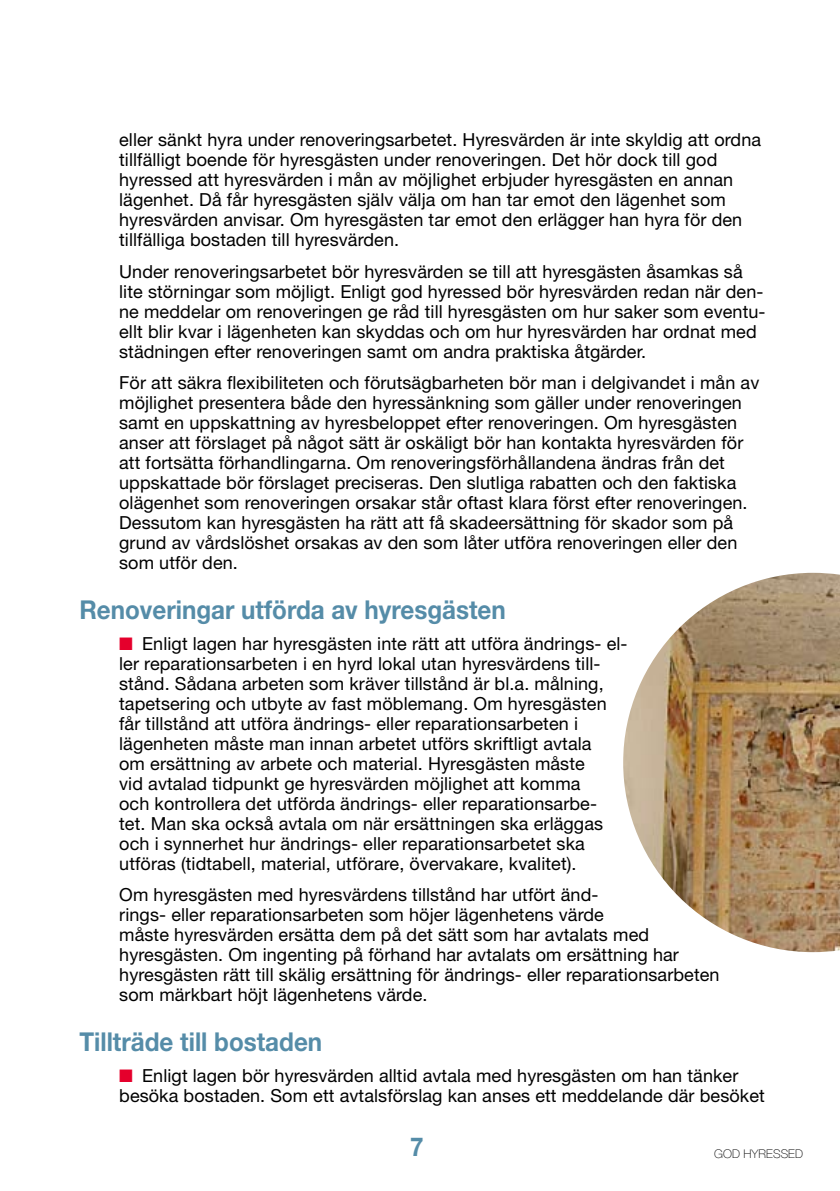
<style>
.page{position:relative;width:840px;height:1191px;background:#fff}
.page>*{position:absolute;margin:0;border:0;box-sizing:border-box;transform-origin:0 0}
.t1{font:700 26px "Helvetica Neue LT Std";color:#558ca8;scale:.93 1}
.t2{font:18px/20px "Helvetica Neue LT Std";letter-spacing:.005em;color:#000}
.t3{font:100 12px "Helvetica Neue LT Std";letter-spacing:.005em;color:#000}
.s1{color:#e5002c}
</style>
<div class="page">
<img style="left:623px;top:573px;width:216px;height:379px">
<p class="t2" style="left:119px;top:129px;width:643px">eller sänkt hyra under renoveringsarbetet. Hyresvärden är inte skyldig att ordna tillfälligt boende för hyresgästen under renoveringen. Det hör dock till god hyressed att hyresvärden i mån av möjlighet erbjuder hyresgästen en annan lägenhet. Då får hyresgästen själv välja om han tar emot den lägenhet som hyresvärden anvisar. Om hyresgästen tar emot den erlägger han hyra för den tillfälliga bostaden till hyresvärden.</p>
<p class="t2" style="left:119px;top:261px;width:647px">Under renoveringsarbetet bör hyresvärden se till att hyresgästen åsamkas så lite störningar som möjligt. Enligt god hyressed bör hyresvärden redan när den‑ ne meddelar om renoveringen ge råd till hyresgästen om hur saker som eventu‑ ellt blir kvar i lägenheten kan skyddas och om hur hyresvärden har ordnat med städningen efter renoveringen samt om andra praktiska åtgärder.</p>
<p class="t2" style="left:119px;top:372px;width:641px">För att säkra flexibiliteten och förutsägbarheten bör man i delgivandet i mån av möjlighet presentera både den hyressänkning som gäller under renoveringen samt en uppskattning av hyresbeloppet efter renoveringen. Om hyresgästen anser att förslaget på något sätt är oskäligt bör han kontakta hyresvärden för att fortsätta förhandlingarna. Om renoveringsförhållandena ändras från det uppskattade bör förslaget preciseras. Den slutliga rabatten och den faktiska olägenhet som renoveringen orsakar står oftast klara först efter renoveringen.<br>Dessutom kan hyresgästen ha rätt att få skadeersättning för skador som på grund av vårdslöshet orsakas av den som låter utföra renoveringen eller den som utför den.</p>
<h1 class="t1" style="left:79px;top:593px;width:460px">Renoveringar utförda av hyresgästen</h1>
<p class="t2" style="left:119px;top:633px;width:509px"><span class="s1">■</span> Enligt lagen har hyresgästen inte rätt att utföra ändrings- el‑ ler reparationsarbeten i en hyrd lokal utan hyresvärdens till‑ stånd. Sådana arbeten som kräver tillstånd är bl.a. målning, tapetsering och utbyte av fast möblemang. Om hyresgästen får tillstånd att utföra ändrings- eller reparationsarbeten i lägenheten måste man innan arbetet utförs skriftligt avtala<br>om ersättning av arbete och material. Hyresgästen måste<br>vid avtalad tidpunkt ge hyresvärden möjlighet att komma<br>och kontrollera det utförda ändrings- eller reparationsarbe‑ tet. Man ska också avtala om när ersättningen ska erläggas och i synnerhet hur ändrings- eller reparationsarbetet ska utföras (tidtabell, material, utförare, övervakare, kvalitet).</p>
<p class="t2" style="left:119px;top:884px;width:601px">Om hyresgästen med hyresvärdens tillstånd har utfört änd‑<br>rings- eller reparationsarbeten som höjer lägenhetens värde<br>måste hyresvärden ersätta dem på det sätt som har avtalats med hyresgästen. Om ingenting på förhand har avtalats om ersättning har hyresgästen rätt till skälig ersättning för ändrings- eller reparationsarbeten som märkbart höjt lägenhetens värde.</p>
<h1 class="t1" style="left:79px;top:1025px;width:262px">Tillträde till bostaden</h1>
<p class="t2" style="left:119px;top:1065px;width:646px"><span class="s1">■</span> Enligt lagen bör hyresvärden alltid avtala med hyresgästen om han tänker besöka bostaden. Som ett avtalsförslag kan anses ett meddelande där besöket</p>
<h1 class="t1" style="left:410px;top:1130px;width:16px">7</h1>
<p class="t3" style="left:713px;top:1146px;width:90px">GOD HYRESSED</p>
</div>
